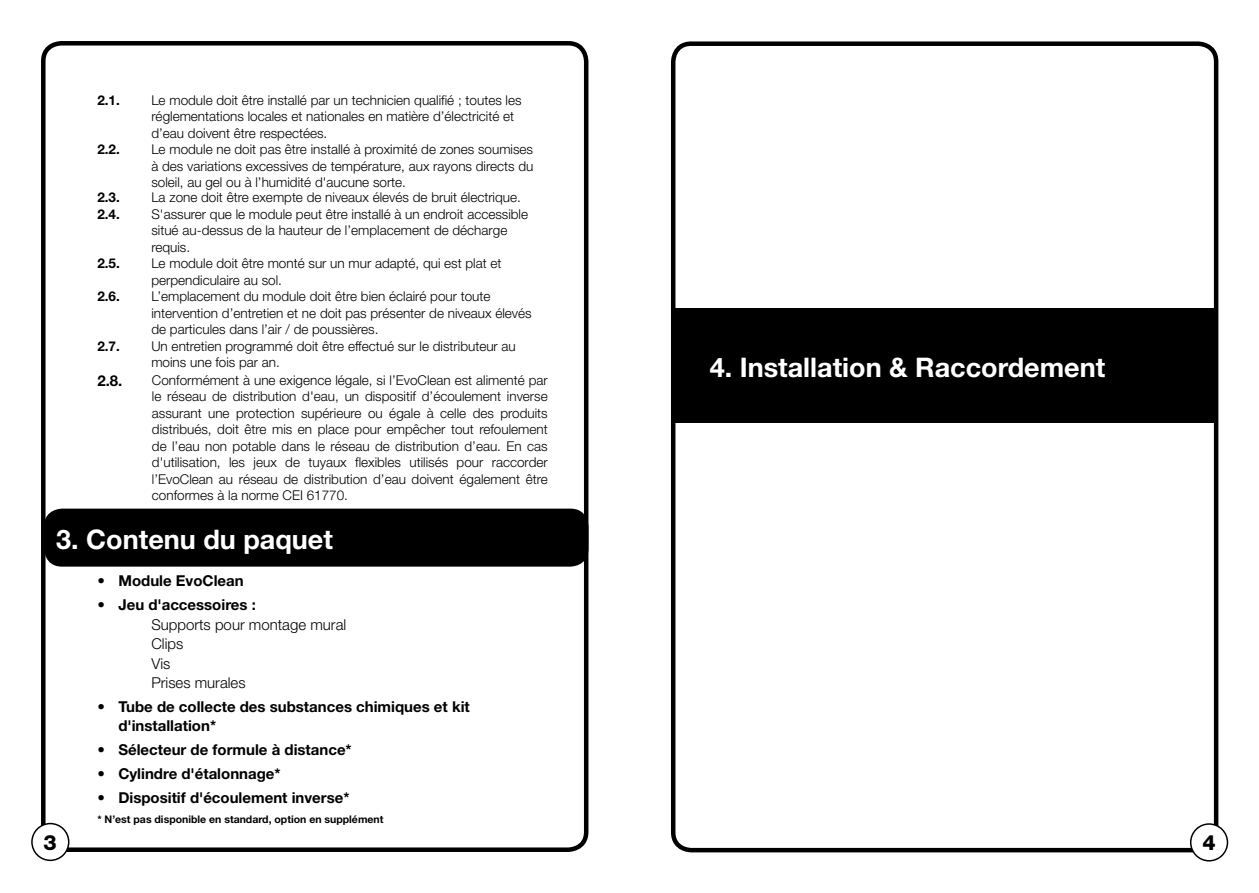
<style>
.page{position:relative;width:1259px;height:893px;background:#fff}
.page>*{position:absolute;margin:0;border:0;box-sizing:border-box;transform-origin:0 0}
.t1{font:700 27px "Helvetica Neue";color:#fff}
.t2{font:800 21px "Helvetica Neue";color:#000}
.t3{font:700 15px/19.5px "Helvetica Neue";color:#000}
.t4{font:300 15px/19.5px "Helvetica Neue";color:#000}
.t5{font:300 13.5px/16.5px "Helvetica Neue";color:#000}
.t6{font:700 13.5px "Helvetica Neue";color:#000}
.t7{font:700 10.5px "Helvetica Neue";color:#000}
</style>
<div class="page">
<div style="left:671px;top:41px;width:547px;height:811px;border:4px solid #000;border-radius:18px"></div>
<div style="left:1190px;top:824px;width:37px;height:37px;background:#fff;border-radius:50%"></div>
<div style="left:1190px;top:823px;width:38px;height:38px;border:2px solid #000;border-radius:50%"></div>
<div style="left:41px;top:41px;width:547px;height:811px;border:4px solid #000;border-radius:18px"></div>
<div style="left:32px;top:824px;width:37px;height:36px;background:#fff;border-radius:50%"></div>
<div style="left:31px;top:823px;width:38px;height:38px;border:2px solid #000;border-radius:50%"></div>
<div style="left:44px;top:509px;width:544px;height:58px;background:#000;border-radius:18px"></div>
<div style="left:672px;top:308px;width:544px;height:115px;background:#000"></div>
<p class="t6" style="left:97px;top:91px;width:24px">2.1.</p>
<p class="t5" style="left:151px;top:91px;width:372px">Le module doit être installé par un technicien qualifié ; toutes les réglementations locales et nationales en matière d’électricité et d’eau doivent être respectées.</p>
<p class="t6" style="left:97px;top:141px;width:24px">2.2.</p>
<p class="t5" style="left:151px;top:141px;width:383px;text-align:justify">Le module ne doit pas être installé à proximité de zones soumises à des variations excessives de température, aux rayons directs du soleil, au gel ou à l’humidité d'aucune sorte.</p>
<p class="t6" style="left:97px;top:189px;width:24px">2.3.</p>
<p class="t5" style="left:151px;top:189px;width:371px">La zone doit être exempte de niveaux élevés de bruit électrique.</p>
<p class="t6" style="left:97px;top:206px;width:24px">2.4.</p>
<p class="t5" style="left:151px;top:206px;width:378px">S'assurer que le module peut être installé à un endroit accessible situé au-dessus de la hauteur de l’emplacement de décharge requis.</p>
<p class="t6" style="left:97px;top:255px;width:24px">2.5.</p>
<p class="t5" style="left:151px;top:255px;width:352px">Le module doit être monté sur un mur adapté, qui est plat et perpendiculaire au sol.</p>
<p class="t6" style="left:97px;top:288px;width:24px">2.6.</p>
<p class="t5" style="left:151px;top:288px;width:382px">L’emplacement du module doit être bien éclairé pour toute intervention d’entretien et ne doit pas présenter de niveaux élevés de particules dans l’air / de poussières.</p>
<p class="t6" style="left:97px;top:338px;width:24px">2.7.</p>
<p class="t5" style="left:151px;top:338px;width:366px">Un entretien programmé doit être effectué sur le distributeur au moins une fois par an.</p>
<p class="t3" style="left:97px;top:370px;width:27px">2.8.</p>
<p class="t5" style="left:152px;top:371px;width:397px;text-align:justify">Conformément à une exigence légale, si l’EvoClean est alimenté par le réseau de distribution d'eau, un dispositif d’écoulement inverse assurant une protection supérieure ou égale à celle des produits distribués, doit être mis en place pour empêcher tout refoulement de l’eau non potable dans le réseau de distribution d’eau. En cas d'utilisation, les jeux de tuyaux flexibles utilisés pour raccorder l’EvoClean au réseau de distribution d’eau doivent également être conformes à la norme CEI 61770.</p>
<h1 class="t1" style="left:56px;top:522px;width:278px">3. Contenu du paquet</h1>
<p class="t3" style="left:97px;top:571px;width:148px">• Module EvoClean</p>
<p class="t3" style="left:97px;top:595px;width:160px">• Jeu d'accessoires :</p>
<p class="t4" style="left:151px;top:614px;width:196px">Supports pour montage mural<br>Clips<br>Vis<br>Prises murales</p>
<p class="t3" style="left:118px;top:696px;width:353px;text-indent:-21px">• Tube de collecte des substances chimiques et kit d'installation*</p>
<p class="t3" style="left:97px;top:740px;width:256px">• Sélecteur de formule à distance*</p>
<p class="t3" style="left:97px;top:763px;width:185px">• Cylindre d'étalonnage*</p>
<p class="t3" style="left:97px;top:787px;width:254px">• Dispositif d'écoulement inverse*</p>
<p class="t7" style="left:97px;top:813px;width:287px">* N’est pas disponible en standard, option en supplément</p>
<h2 class="t2" style="left:43px;top:830px;width:15px">3</h2>
<h1 class="t1" style="left:710px;top:350px;width:397px">4. Installation &amp; Raccordement</h1>
<h2 class="t2" style="left:1202px;top:830px;width:15px">4</h2>
</div>
